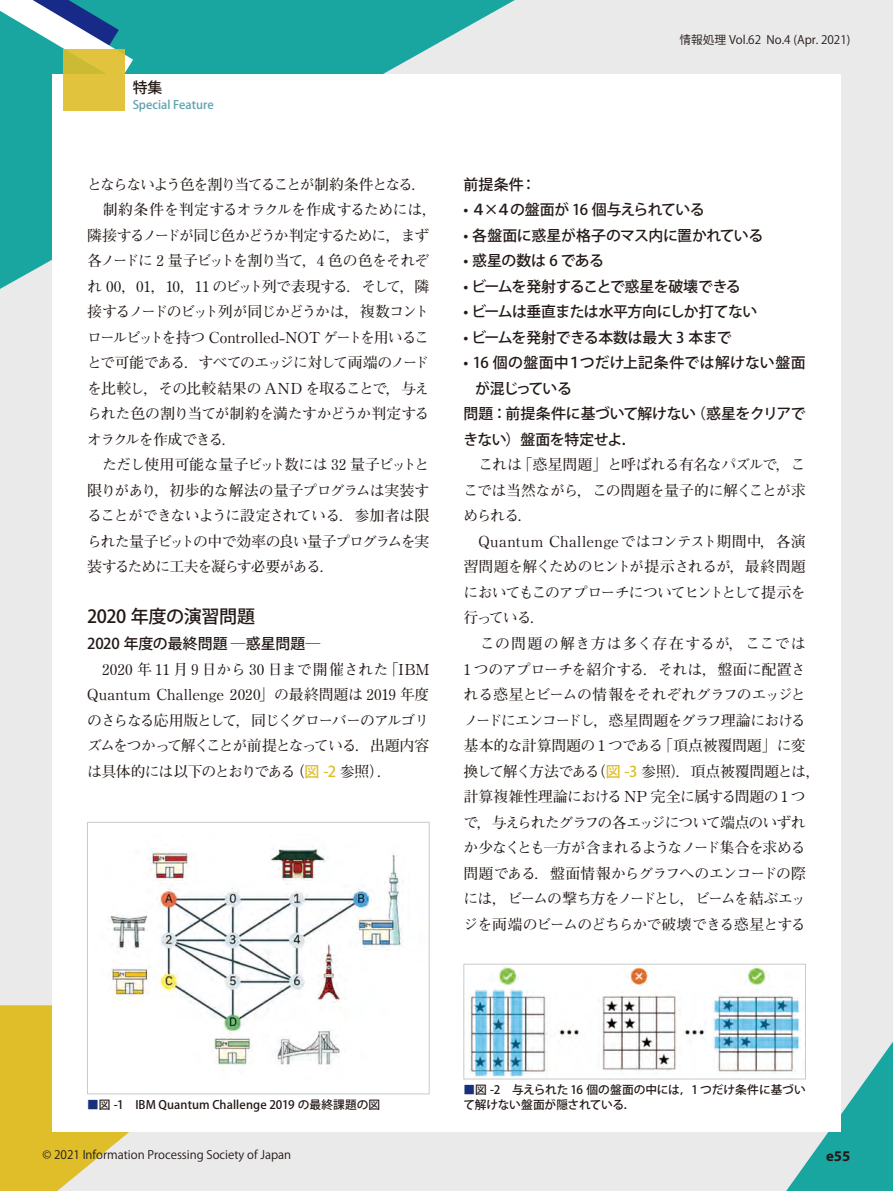
<style>
.page{position:relative;width:893px;height:1191px;background:#eaeaea}
.page>*{position:absolute;margin:0;border:0;box-sizing:border-box;transform-origin:0 0}
.t1{font:500 18px "Koz Go Std";letter-spacing:-.02em;color:#231916}
.t2{font:700 14.85px/25.5px "Futo Min A101 Pro";letter-spacing:-.06em;color:#231916}
.t3{font:500 14.85px "Koz Go Pro";letter-spacing:-.025em;color:#231916}
.t4{font:14.85px "M Ma Century";letter-spacing:.025em;color:#231916}
.t5{font:700 14.85px "Futo Min A101 Pro";letter-spacing:-.005em;color:#231916}
.t6{font:500 14.85px "Koz Go Pro";letter-spacing:.015em;color:#231916}
.t7{font:500 14.85px "Koz Go Std";letter-spacing:-.01em;color:#231916}
.t8{font:500 14.85px "Koz Go Pro";letter-spacing:-.065em;color:#231916}
.t9{font:700 14.85px "Myriad Pro";color:#231916}
.t10{font:500 11.7px/14.9px "Koz Go Std";letter-spacing:.005em;color:#231916}
.t11{font:11.7px "Koz Go Pro";color:#231916}
.t12{font:500 11.7px "Koz Go Pro";color:#5da2af}
.s1{font-family:"M Ma Century";font-weight:400;font-size:15.15px}
.s2{font-family:"M Ma Century";font-weight:400}
.s3{font-size:15.15px}
.s4{font-family:"Futo Min A101 Pro";font-weight:700}
.s5{font-family:"Koz Go Pro";font-weight:500;color:#dfbd28}
.s6{color:#183079}
</style>
<div class="page">
<svg style="left:750px;top:831px;width:143px;height:360px"></svg>
<svg style="left:0;top:1005px;width:284px;height:186px;fill:#dfbe2a"></svg>
<svg style="left:0;top:0;width:515px;height:289px;background:#38afaa"></svg>
<svg style="left:0;top:0;width:133px;height:82px;background:#5babb6"></svg>
<div style="left:52px;top:74px;width:788px;height:1057px;background:#fff"></div>
<svg style="left:64px;top:49px;width:61px;height:62px;background:#dec13b"></svg>
<img style="left:110px;top:848px;width:293px;height:218px">
<div style="left:87px;top:822px;width:342px;height:272px;border:1px solid #c9cacb"></div>
<img style="left:470px;top:966px;width:334px;height:111px">
<div style="left:463px;top:964px;width:343px;height:115px;border:1px solid #c9cacb"></div>
<p class="t3" style="left:133px;top:78px;width:31px">特集</p>
<p class="t12" style="left:133px;top:97px;width:83px">Special Feature</p>
<p class="t2" style="left:87px;top:169px;width:351px">とならないよう色を割り当てることが制約条件となる．　制約条件を判定するオラクルを作成するためには，隣接するノードが同じ色かどうか判定するために，まず各ノードに <span class="s1">2</span> 量子ビットを割り当て，<span class="s1">4</span> 色の色をそれぞれ <span class="s1">00</span>，<span class="s1">01</span>，<span class="s1">10</span>，<span class="s1">11</span> のビット列で表現する．そして，隣接するノードのビット列が同じかどうかは，複数コントロールビットを持つ <span class="s2">Controlled</span>-<span class="s2">NOT</span> ゲートを用いることで可能である．すべてのエッジに対して両端のノードを比較し，その比較結果の <span class="s2">AND</span> を取ることで，与えられた色の割り当てが制約を満たすかどうか判定するオラクルを作成できる．<br>　ただし使用可能な量子ビット数には <span class="s1">32</span> 量子ビットと限りがあり，初歩的な解法の量子プログラムは実装することができないように設定されている．参加者は限られた量子ビットの中で効率の良い量子プログラムを実装するために工夫を凝らす必要がある．</p>
<p class="t1" style="left:87px;top:605px;width:169px">2020 年度の演習問題</p>
<p class="t7" style="left:87px;top:634px;width:235px">2020 年度の最終問題 ─惑星問題─</p>
<p class="t5" style="left:102px;top:657px;width:329px"><span class="s1">2020</span> 年 <span class="s1">11</span> 月 <span class="s1">9</span> 日から <span class="s1">30</span> 日まで開催された「<span class="s2">IBM</span></p>
<p class="t4" style="left:87px;top:687px;width:344px">Quantum Challenge <span class="s3">2020</span><span class="s4">」の最終問題は</span> <span class="s3">2019</span> <span class="s4">年度</span></p>
<p class="t2" style="left:87px;top:705px;width:344px;text-align:justify">のさらなる応用版として，同じくグローバーのアルゴリズムをつかって解くことが前提となっている．出題内容は具体的には以下のとおりである（<span class="s5">図 -2</span> 参照）．</p>
<p class="t11" style="left:679px;top:32px;width:172px">情報処理 Vol.62 No.4 (Apr. 2021)</p>
<p class="t3" style="left:463px;top:175px;width:74px">前提条件：</p>
<p class="t3" style="left:463px;top:200px;width:243px">・４×４の盤面が 16 個与えられている</p>
<p class="t3" style="left:463px;top:226px;width:301px">・各盤面に惑星が格子のマス内に置かれている</p>
<p class="t3" style="left:463px;top:251px;width:142px">・惑星の数は 6 である</p>
<p class="t3" style="left:463px;top:277px;width:279px">・ビームを発射することで惑星を破壊できる</p>
<p class="t3" style="left:463px;top:302px;width:295px">・ビームは垂直または水平方向にしか打てない</p>
<p class="t3" style="left:463px;top:328px;width:270px">・ビームを発射できる本数は最大 3 本まで</p>
<p class="t6" style="left:463px;top:353px;width:344px">・ 16 個の盤面中１つだけ上記条件では解けない盤面</p>
<p class="t8" style="left:475px;top:379px;width:98px">が混じっている</p>
<p class="t3" style="left:463px;top:404px;width:344px">問題：前提条件に基づいて解けない（惑星をクリアで</p>
<p class="t3" style="left:463px;top:430px;width:175px">きない）盤面を特定せよ．</p>
<p class="t2" style="left:463px;top:450px;width:344px;text-align:justify">　これは「惑星問題」と呼ばれる有名なパズルで，ここでは当然ながら，この問題を量子的に解くことが求められる．</p>
<p class="t4" style="left:478px;top:534px;width:329px">Quantum Challenge<span class="s4">ではコンテスト期間中，各演</span></p>
<p class="t2" style="left:463px;top:552px;width:359px">習問題を解くためのヒントが提示されるが，最終問題においてもこのアプローチについてヒントとして提示を行っている．<br>　この問題の解き方は多く存在するが，ここでは<br><span class="s1">1</span> つのアプローチを紹介する．それは，盤面に配置される惑星とビームの情報をそれぞれグラフのエッジとノードにエンコードし，惑星問題をグラフ理論における基本的な計算問題の <span class="s1">1</span> つである「頂点被覆問題」に変換して解く方法である（<span class="s5">図 -3</span> 参照）．頂点被覆問題とは，計算複雑性理論における<span class="s2">NP</span> 完全に属する問題の <span class="s1">1</span> つで，与えられたグラフの各エッジについて端点のいずれか少なくとも一方が含まれるようなノード集合を求める問題である．盤面情報からグラフへのエンコードの際には，ビームの撃ち方をノードとし，ビームを結ぶエッジを両端のビームのどちらかで破壊できる惑星とする</p>
<p class="t10" style="left:87px;top:1097px;width:294px"><span class="s6">■</span>図 -1　IBM Quantum Challenge 2019 の最終課題の図</p>
<p class="t11" style="left:43px;top:1146px;width:250px">© 2021 Information Processing Society of Japan</p>
<p class="t10" style="left:463px;top:1082px;width:344px"><span class="s6">■</span>図 -2　与えられた 16 個の盤面の中には，1 つだけ条件に基づいて解けない盤面が隠されている．</p>
<p class="t9" style="left:826px;top:1146px;width:26px">e55</p>
</div>
